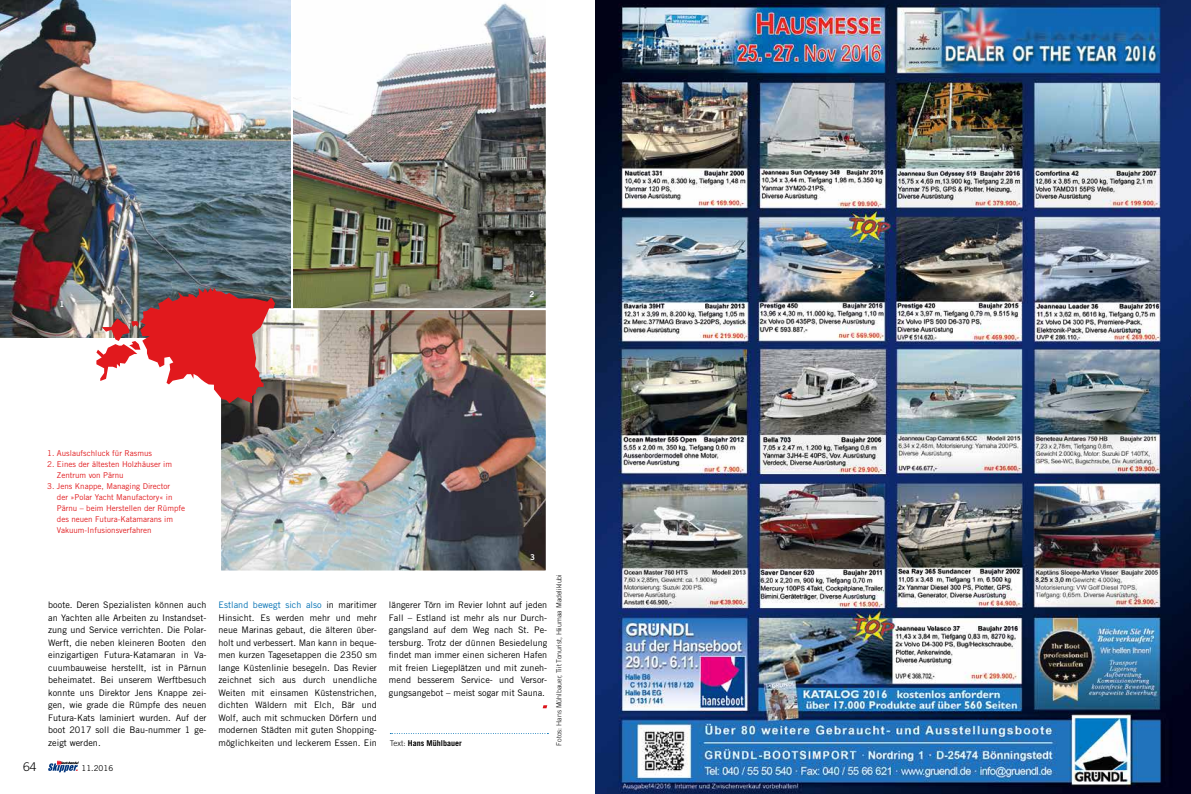
<style>
.page{position:relative;width:1191px;height:794px;background:#fff}
.page>*{position:absolute;margin:0;border:0;box-sizing:border-box;transform-origin:0 0}
.t1{font:300 12px "Trade Gothic LT Std";color:#000}
.t2{font:9px/12.5px "Trade Gothic LT Std";letter-spacing:.005em;color:#000;text-align:justify}
.t3{font:8px/11px "Trade Gothic LT Std";color:#e1191d}
.t4{font:700 8px "Trade Gothic LT Std";color:#000}
.t5{font:8px "Trade Gothic LT Std";color:#000}
.t6{font:8px "Trade Gothic LT Std Bd 2";color:#fff}
.t7{font:300 7px "Trade Gothic LT Std";color:#000}
.s1{color:#0070b3}
.s2{font-weight:300}
</style>
<div class="page">
<svg style="left:390px;top:733px;width:158px;height:1px"></svg>
<img style="left:0;top:0;width:291px;height:338px">
<img style="left:293px;top:3px;width:253px;height:305px">
<img style="left:222px;top:311px;width:323px;height:258px">
<div style="left:219px;top:308px;width:329px;height:264px;border:2px solid #fff"></div>
<svg style="left:542px;top:705px;width:5px;height:3px"></svg>
<svg style="left:96px;top:288px;width:179px;height:115px"></svg>
<img style="left:595px;top:0;width:596px;height:794px">
<svg style="left:48px;top:761px;width:31px;height:11px"></svg>
<p class="t6" style="left:60px;top:299px;width:6px">1</p>
<p class="t6" style="left:529px;top:289px;width:6px">2</p>
<p class="t3" style="left:47px;top:448px;width:106px">1. Auslaufschluck für Rasmus</p>
<p class="t3" style="left:57px;top:459px;width:117px;text-indent:-10px">2. Eines der ältesten Holzhäuser im<br>Zentrum von Pärnu</p>
<p class="t3" style="left:57px;top:481px;width:130px;text-indent:-10px">3. Jens Knappe, Managing Director<br>der »Polar Yacht Manufactory« in<br>Pärnu – beim Herstellen der Rümpfe des neuen Futura-Katamarans im<br>Vakuum-Infusionsverfahren</p>
<p class="t6" style="left:530px;top:551px;width:6px">3</p>
<p class="t2" style="left:48px;top:598px;width:160px">boote. Deren Spezialisten können auch an Yachten alle Arbeiten zu Instandset&shy;zung und Service verrichten. Die Polar-Werft, die neben kleineren Booten den einzigartigen Futura-Katamaran in Va&shy;cuumbauweise herstellt, ist in Pärnun beheimatet. Bei unserem Werftbesuch konnte uns Direktor Jens Knappe zei&shy;gen, wie grade die Rümpfe des neuen Futura-Kats laminiert wurden. Auf der boot 2017 soll die Bau-nummer 1 ge&shy;zeigt werden.</p>
<p class="t2" style="left:218px;top:598px;width:160px"><span class="s1">Estland bewegt sich also</span> in maritimer Hinsicht. Es werden mehr und mehr neue Marinas gebaut, die älteren über&shy;holt und verbessert. Man kann in beque&shy;men kurzen Tagesetappen die 2350 sm lange Küstenlinie besegeln. Das Revier zeichnet sich aus durch unendliche Weiten mit einsamen Küstenstrichen, dichten Wäldern mit Elch, Bär und Wolf, auch mit schmucken Dörfern und modernen Städten mit guten Shopping&shy;möglichkeiten und leckerem Essen. Ein</p>
<p class="t2" style="left:389px;top:598px;width:160px">längerer Törn im Revier lohnt auf jeden Fall – Estland ist mehr als nur Durch&shy;gangsland auf dem Weg nach St. Pe&shy;tersburg. Trotz der dünnen Besiedelung findet man immer einen sicheren Hafen mit freien Liegeplätzen und mit zuneh&shy;mend besserem Service- und Versor&shy;gungsangebot – meist sogar mit Sauna.</p>
<p class="t4" style="left:390px;top:738px;width:73px"><span class="s2">Text:</span> Hans Mühlbauer</p>
<h1 class="t1" style="left:23px;top:759px;width:15px">64</h1>
<p class="t5" style="left:81px;top:763px;width:33px">11.2016</p>
<p class="t7" style="left:555px;top:746px;width:173px;rotate:-90deg">Fotos: Hans Mühlbauer, Tiit Tonurist, Hiiumaa Madeliklubi</p>
</div>
